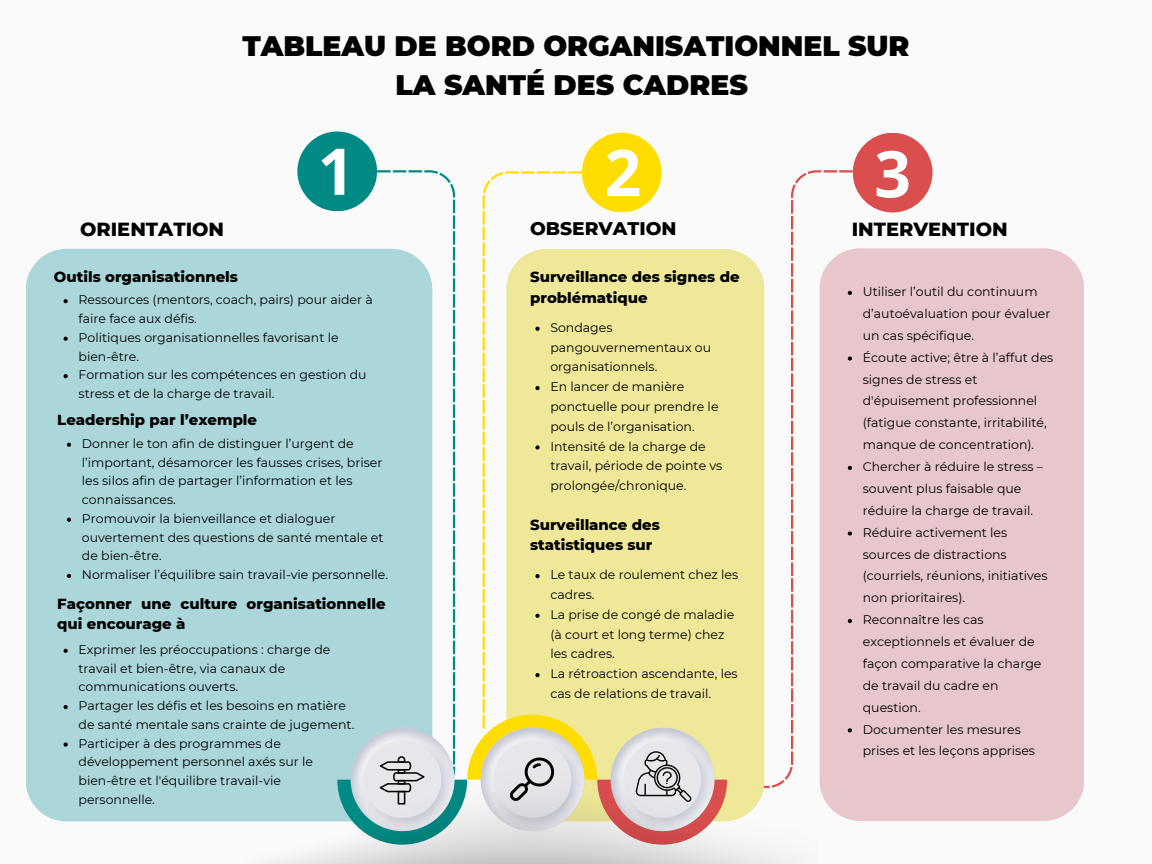
<style>
.page{position:relative;width:1152px;height:864px;background:#fafafa}
.page>*{position:absolute;margin:0;border:0;box-sizing:border-box;transform-origin:0 0}
.t1{font:700 64.5px "Open Sans";color:#fff}
.t2{font:900 28.2px/39.3px "Montserrat";color:#000;text-align:center}
.t3{font:800 19.35px "Montserrat";color:#000}
.t4{font:800 18.6px "Montserrat";color:#000}
.t5{font:800 14.85px/20.2px "Montserrat";color:#000}
.t6{font:12.45px/21.9px "Montserrat";color:#000}
</style>
<div class="page">
<svg style="left:377px;top:170px;width:78px;height:545px"></svg>
<svg style="left:483px;top:171px;width:99px;height:542px"></svg>
<div style="left:820px;top:248px;width:264px;height:573px;background:#e7c6cc;border-radius:41px"></div>
<div style="left:582px;top:133px;width:80px;height:79px;background:#fd0;border-radius:50%"></div>
<div style="left:297px;top:132px;width:80px;height:79px;background:#008a85;border-radius:50%"></div>
<div style="left:26px;top:249px;width:406px;height:572px;background:#abd7db"></div>
<svg style="left:607px;top:170px;width:246px;height:618px"></svg>
<div style="left:506px;top:249px;width:258px;height:517px;background:#eee898"></div>
<img style="left:244px;top:766px;width:573px;height:98px">
<div style="left:853px;top:133px;width:80px;height:79px;background:#da4e4e;border-radius:50%"></div>
<svg style="left:337px;top:715px;width:390px;height:130px;background:#d0d1c0"></svg>
<svg style="left:64px;top:299px;width:4px;height:4px"></svg>
<svg style="left:64px;top:337px;width:4px;height:4px"></svg>
<svg style="left:64px;top:374px;width:4px;height:4px"></svg>
<svg style="left:67px;top:443px;width:4px;height:4px"></svg>
<svg style="left:67px;top:518px;width:4px;height:4px"></svg>
<svg style="left:67px;top:574px;width:4px;height:4px"></svg>
<svg style="left:64px;top:649px;width:4px;height:4px"></svg>
<svg style="left:64px;top:705px;width:4px;height:4px"></svg>
<svg style="left:64px;top:743px;width:4px;height:4px"></svg>
<svg style="left:535px;top:327px;width:5px;height:4px"></svg>
<svg style="left:535px;top:386px;width:5px;height:4px"></svg>
<svg style="left:535px;top:445px;width:5px;height:5px"></svg>
<svg style="left:535px;top:574px;width:5px;height:4px"></svg>
<svg style="left:535px;top:614px;width:5px;height:4px"></svg>
<svg style="left:535px;top:673px;width:5px;height:4px"></svg>
<svg style="left:848px;top:291px;width:4px;height:4px"></svg>
<svg style="left:848px;top:356px;width:4px;height:5px"></svg>
<svg style="left:848px;top:466px;width:4px;height:4px"></svg>
<svg style="left:848px;top:531px;width:4px;height:5px"></svg>
<svg style="left:848px;top:619px;width:4px;height:4px"></svg>
<svg style="left:848px;top:728px;width:4px;height:4px"></svg>
<p class="t2" style="left:242px;top:26px;width:669px">TABLEAU DE BORD ORGANISATIONNEL SUR<br>LA SANTÉ DES CADRES</p>
<p class="t1" style="left:318px;top:126px;width:38px">1</p>
<p class="t1" style="left:604px;top:127px;width:38px">2</p>
<p class="t1" style="left:874px;top:129px;width:38px">3</p>
<p class="t3" style="left:80px;top:217px;width:146px">ORIENTATION</p>
<p class="t4" style="left:530px;top:217px;width:148px">OBSERVATION</p>
<h2 class="t3" style="left:852px;top:217px;width:158px">INTERVENTION</h2>
<p class="t5" style="left:54px;top:267px;width:186px">Outils organisationnels</p>
<p class="t6" style="left:79px;top:290px;width:296px;line-height:18.8px">Ressources (mentors, coach, pairs) pour aider à faire face aux défis.</p>
<p class="t6" style="left:79px;top:328px;width:262px;line-height:18.8px">Politiques organisationnelles favorisant le bien-être.</p>
<p class="t6" style="left:79px;top:365px;width:290px;line-height:18.8px">Formation sur les compétences en gestion du stress et de la charge de travail.</p>
<p class="t5" style="left:57px;top:410px;width:201px">Leadership par l’exemple</p>
<h2 class="t6" style="left:82px;top:434px;width:302px;line-height:18.8px">Donner le ton afin de distinguer l’urgent de l’important, désamorcer les fausses crises, briser les silos afin de partager l’information et les connaissances.</h2>
<p class="t6" style="left:82px;top:509px;width:303px;line-height:18.8px">Promouvoir la bienveillance et dialoguer ouvertement des questions de santé mentale et de bien-être.</p>
<h3 class="t6" style="left:82px;top:564px;width:308px">Normaliser l’équilibre sain travail-vie personnelle.</h3>
<p class="t5" style="left:57px;top:594px;width:330px">Façonner une culture organisationnelle qui encourage à</p>
<p class="t6" style="left:79px;top:640px;width:253px;line-height:18.8px">Exprimer les préoccupations : charge de travail et bien-être, via canaux de communications ouverts.</p>
<p class="t6" style="left:79px;top:696px;width:277px;line-height:18.8px">Partager les défis et les besoins en matière de santé mentale sans crainte de jugement.</p>
<h3 class="t6" style="left:79px;top:734px;width:236px;line-height:18.8px">Participer à des programmes de développement personnel axés sur le bien-être et l'équilibre travail-vie personnelle.</h3>
<p class="t5" style="left:530px;top:267px;width:211px">Surveillance des signes de problématique</p>
<p class="t6" style="left:550px;top:317px;width:162px;line-height:19.8px">Sondages pangouvernementaux ou organisationnels.</p>
<p class="t6" style="left:550px;top:377px;width:170px;line-height:19.8px">En lancer de manière ponctuelle pour prendre le pouls de l’organisation.</p>
<h3 class="t6" style="left:550px;top:436px;width:174px;line-height:19.8px">Intensité de la charge de travail, période de pointe vs prolongée/chronique.</h3>
<p class="t5" style="left:530px;top:514px;width:131px">Surveillance des statistiques sur</p>
<p class="t6" style="left:550px;top:565px;width:189px;line-height:19.8px">Le taux de roulement chez les cadres.</p>
<h3 class="t6" style="left:550px;top:605px;width:185px;line-height:19.8px">La prise de congé de maladie (à court et long terme) chez les cadres.</h3>
<p class="t6" style="left:550px;top:664px;width:189px;line-height:19.8px">La rétroaction ascendante, les cas de relations de travail.</p>
<p class="t6" style="left:863px;top:281px;width:189px">Utiliser l’outil du continuum d’autoévaluation pour évaluer un cas spécifique.</p>
<p class="t6" style="left:863px;top:346px;width:192px">Écoute active; être à l’affut des signes de stress et d'épuisement professionnel (fatigue constante, irritabilité, manque de concentration).</p>
<h3 class="t6" style="left:863px;top:456px;width:182px">Chercher à réduire le stress – souvent plus faisable que réduire la charge de travail.</h3>
<p class="t6" style="left:863px;top:521px;width:186px">Réduire activement les sources de distractions (courriels, réunions, initiatives non prioritaires).</p>
<p class="t6" style="left:863px;top:609px;width:180px">Reconnaître les cas exceptionnels et évaluer de façon comparative la charge de travail du cadre en question.</p>
<p class="t6" style="left:863px;top:718px;width:174px">Documenter les mesures prises et les leçons apprises</p>
</div>
